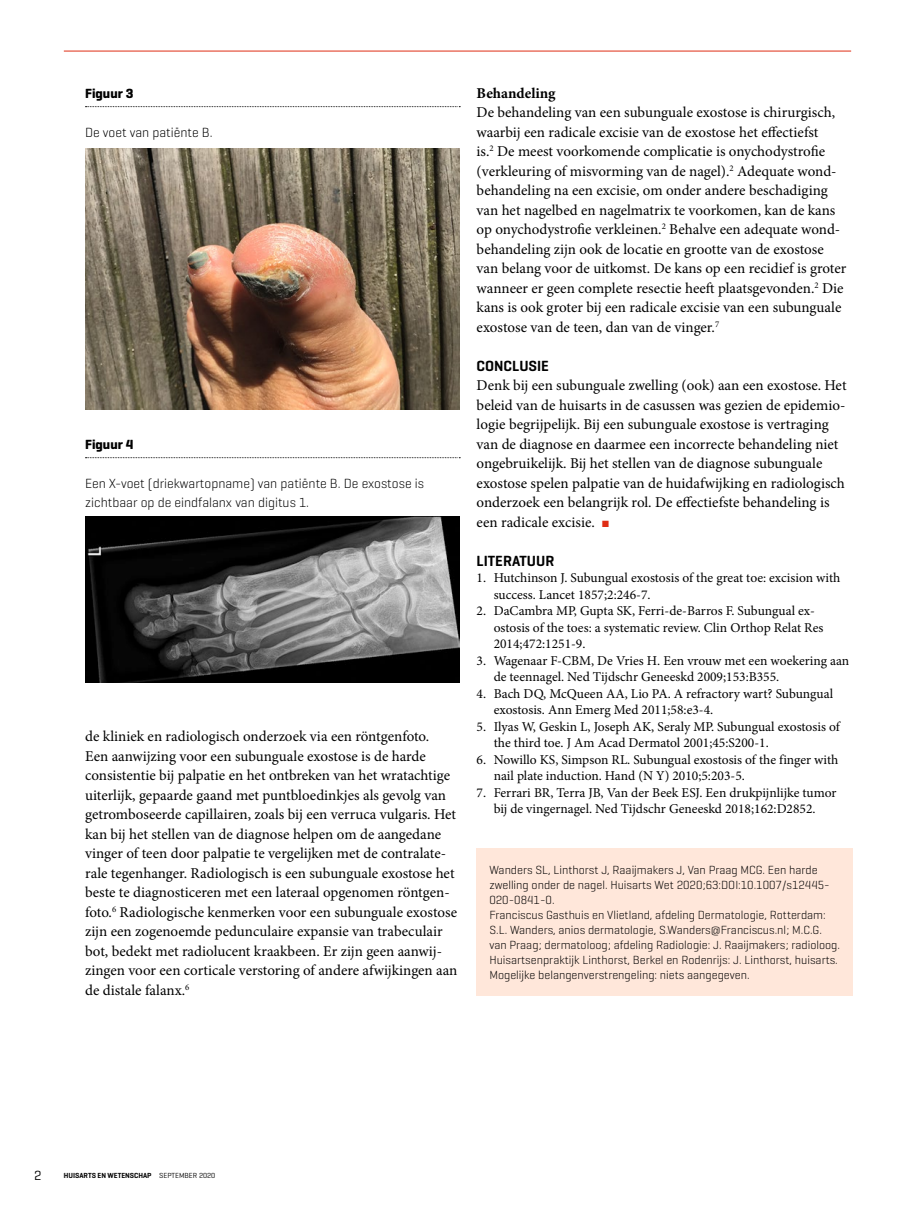
<style>
.page{position:relative;width:915px;height:1212px;background:#fff}
.page>*{position:absolute;margin:0;border:0;box-sizing:border-box;transform-origin:0 0}
.Para_broodtekst{font:15px/19.5px "Minion Pro";color:#000}
.SectionHeading_2_sub{font:700 15px "Minion Pro";color:#000}
.Bibliography_Heading{font:600 15px "Geogrotesque";color:#000}
.SectionHeading_1_tus{font:600 15px "Geogrotesque";color:#000}
.t1{font:13.5px/16.5px "Minion Pro";color:#000}
.Image_Caption_figuur{font:300 13.5px/19.5px "Geogrotesque";color:#000}
.Image_Caption_figuur-2{font:700 13.5px "Geogrotesque";color:#000}
.t2{font:13.5px "Geogrotesque";color:#000}
.Biography_auteursinf{font:300 12px/15px "Geogrotesque";color:#000}
.t3{font:600 7.5px "Geogrotesque";color:#000}
.t4{font:7.5px "Geogrotesque";color:#000}
.s1{color:#df2d14}
.s2{font-weight:400}
</style>
<div class="page">
<hr style="left:64px;top:51px;width:786px;height:1px;background:#df2d14">
<svg style="left:85px;top:106px;width:375px;height:1px"></svg>
<img style="left:85px;top:148px;width:374px;height:262px">
<svg style="left:85px;top:457px;width:375px;height:1px"></svg>
<img style="left:85px;top:517px;width:374px;height:166px">
<div style="left:476px;top:848px;width:376px;height:147px;background:#ffe7da"></div>
<p class="Image_Caption_figuur-2" style="left:85px;top:85px;width:50px">Figuur 3</p>
<p class="Image_Caption_figuur" style="left:85px;top:122px;width:129px">De voet van patiënte B.</p>
<p class="Image_Caption_figuur-2" style="left:85px;top:436px;width:50px">Figuur 4</p>
<p class="Image_Caption_figuur" style="left:85px;top:473px;width:340px">Een X-voet (driekwartopname) van patiënte B. De exostose is zichtbaar op de eindfalanx van digitus 1.</p>
<p class="Para_broodtekst" style="left:85px;top:727px;width:374px">de kliniek en radiologisch onderzoek via een röntgenfoto.<br>Een aanwijzing voor een subunguale exostose is de harde consistentie bij palpatie en het ontbreken van het wratachtige uiterlijk, gepaarde gaand met puntbloedinkjes als gevolg van getromboseerde capillairen, zoals bij een verruca vulgaris. Het kan bij het stellen van de diagnose helpen om de aangedane vinger of teen door palpatie te vergelijken met de contralate&shy;rale tegenhanger. Radiologisch is een subunguale exostose het beste te diagnosticeren met een lateraal opgenomen röntgen&shy;foto.<sup>6</sup> Radiologische kenmerken voor een subunguale exostose zijn een zogenoemde pedunculaire expansie van trabeculair bot, bedekt met radiolucent kraakbeen. Er zijn geen aanwij&shy;zingen voor een corticale verstoring of andere afwijkingen aan de distale falanx.<sup>6</sup></p>
<p class="SectionHeading_2_sub" style="left:476px;top:82px;width:80px">Behandeling</p>
<p class="Para_broodtekst" style="left:476px;top:103px;width:371px">De behandeling van een subunguale exostose is chirurgisch, waarbij een radicale excisie van de exostose het effectiefst<br>is.<sup>2</sup> De meest voorkomende complicatie is onychodystrofie (verkleuring of misvorming van de nagel).<sup>2</sup> Adequate wond&shy;behandeling na een excisie, om onder andere beschadiging van het nagelbed en nagelmatrix te voorkomen, kan de kans op onychodystrofie verkleinen.<sup>2</sup> Behalve een adequate wond&shy;behandeling zijn ook de locatie en grootte van de exostose van belang voor de uitkomst. De kans op een recidief is groter wanneer er geen complete resectie heeft plaatsgevonden.<sup>2</sup> Die kans is ook groter bij een radicale excisie van een subunguale exostose van de teen, dan van de vinger.<sup>7</sup></p>
<p class="SectionHeading_1_tus" style="left:476px;top:356px;width:74px">CONCLUSIE</p>
<p class="Para_broodtekst" style="left:476px;top:376px;width:371px">Denk bij een subunguale zwelling (ook) aan een exostose. Het beleid van de huisarts in de casussen was gezien de epidemio&shy;logie begrijpelijk. Bij een subunguale exostose is vertraging van de diagnose en daarmee een incorrecte behandeling niet ongebruikelijk. Bij het stellen van de diagnose subunguale exostose spelen palpatie van de huidafwijking en radiologisch onderzoek een belangrijk rol. De effectiefste behandeling is een radicale excisie. <span class="s1">■</span></p>
<p class="Bibliography_Heading" style="left:476px;top:551px;width:79px">LITERATUUR</p>
<p class="t1" style="left:493px;top:570px;width:348px;text-indent:-17px">1. Hutchinson J. Subungual exostosis of the great toe: excision with success. Lancet 1857;2:246-7.</p>
<p class="t1" style="left:493px;top:603px;width:331px;text-indent:-17px">2. DaCambra MP, Gupta SK, Ferri-de-Barros F. Subungual ex&shy;ostosis of the toes: a systematic review. Clin Orthop Relat Res<br>2014;472:1251-9.</p>
<p class="t1" style="left:493px;top:652px;width:357px;text-indent:-17px">3. Wagenaar F-CBM, De Vries H. Een vrouw met een woekering aan de teennagel. Ned Tijdschr Geneeskd 2009;153:B355.</p>
<p class="t1" style="left:493px;top:685px;width:341px;text-indent:-17px">4. Bach DQ, McQueen AA, Lio PA. A refractory wart? Subungual exostosis. Ann Emerg Med 2011;58:e3-4.</p>
<p class="t1" style="left:493px;top:718px;width:347px;text-indent:-17px">5. Ilyas W, Geskin L, Joseph AK, Seraly MP. Subungual exostosis of the third toe. J Am Acad Dermatol 2001;45:S200-1.</p>
<p class="t1" style="left:493px;top:751px;width:346px;text-indent:-17px">6. Nowillo KS, Simpson RL. Subungual exostosis of the finger with nail plate induction. Hand (N Y) 2010;5:203-5.</p>
<p class="t1" style="left:476px;top:784px;width:361px;text-align:center">7. Ferrari BR, Terra JB, Van der Beek ESJ. Een drukpijnlijke tumor bij de vingernagel. Ned Tijdschr Geneeskd 2018;162:D2852.</p>
<p class="Biography_auteursinf" style="left:489px;top:861px;width:342px">Wanders SL, Linthorst J, Raaijmakers J, Van Praag MCG. Een harde zwelling onder de nagel. Huisarts Wet 2020;63:DOI:10.1007/s12445-<br>020-0841-0.</p>
<p class="Biography_auteursinf" style="left:489px;top:906px;width:352px">Franciscus Gasthuis en Vlietland, afdeling Dermatologie, Rotterdam:<br>S.L. Wanders, anios dermatologie, S.Wanders@Franciscus.nl; M.C.G. van Praag; dermatoloog; afdeling Radiologie: J. Raaijmakers; radioloog.</p>
<p class="Biography_auteursinf" style="left:489px;top:951px;width:350px">Huisartsenpraktijk Linthorst, Berkel en Rodenrijs: J. Linthorst, huisarts.</p>
<p class="Biography_auteursinf" style="left:489px;top:966px;width:261px">Mogelijke belangenverstrengeling: niets aangegeven.</p>
<p class="t2" style="left:34px;top:1166px;width:9px">2</p>
<p class="t4" style="left:159px;top:1171px;width:42px">MAAND NULL</p>
<p class="t3" style="left:64px;top:1171px;width:153px">HUISARTS EN WETENSCHAP <span class="s2">SEPTEM BER 2020</span></p>
</div>
